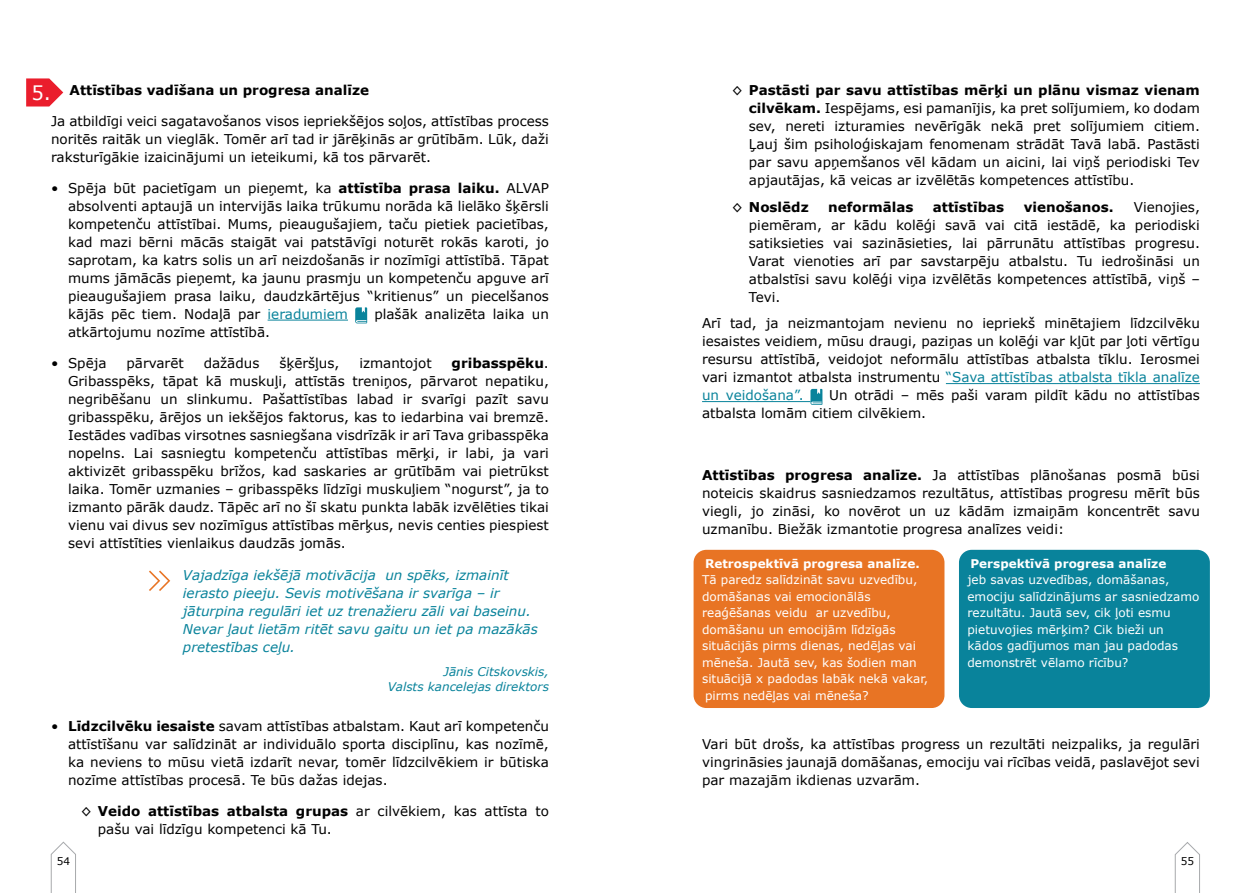
<style>
.page{position:relative;width:1251px;height:893px;background:#fff}
.page>*{position:absolute;margin:0;border:0;box-sizing:border-box;transform-origin:0 0}
.t1{font:19.5px "Verdana";color:#fff}
.t2{font:13.5px/18px "Verdana";color:#000;text-align:justify}
.t3{font:italic 13.5px/18px "Verdana";color:#09839b}
.t4{font:700 13.5px "Verdana";color:#000}
.t5{font:12px/16.5px "Verdana";color:#fff}
.t6{font:700 12px "Verdana";color:#fff}
.t7{font:italic 12px/15px "Verdana";color:#09839b;text-align:right}
.t8{font:10.5px "Verdana";color:#000}
.s1{font-weight:700}
.s2{color:#09839b}
.s3{font-weight:400}
</style>
<div class="page">
<hr style="left:267px;top:320px;width:81px;height:1px;background:#09839b">
<svg style="left:355px;top:307px;width:12px;height:16px"></svg>
<svg style="left:149px;top:570px;width:21px;height:21px"></svg>
<svg style="left:26px;top:78px;width:37px;height:29px"></svg>
<hr style="left:945px;top:383px;width:254px;height:1px;background:#09839b">
<hr style="left:702px;top:401px;width:108px;height:1px;background:#09839b">
<svg style="left:810px;top:389px;width:12px;height:16px"></svg>
<div style="left:958px;top:550px;width:251px;height:158px;background:#09839b;border-radius:13px"></div>
<div style="left:693px;top:550px;width:251px;height:158px;background:#e87424;border-radius:13px"></div>
<svg style="left:50px;top:841px;width:26px;height:52px"></svg>
<svg style="left:1174px;top:842px;width:26px;height:51px"></svg>
<p class="t4" style="left:69px;top:81px;width:301px">Attīstības vadīšana un progresa analīze</p>
<p class="t2" style="left:51px;top:112px;width:499px">Ja atbildīgi veici sagatavošanos visos iepriekšējos soļos, attīstības process noritēs raitāk un vieglāk. Tomēr arī tad ir jārēķinās ar grūtībām. Lūk, daži raksturīgākie izaicinājumi un ieteikumi, kā tos pārvarēt.</p>
<p class="t2" style="left:68px;top:179px;width:482px;text-indent:-17px">• Spēja būt pacietīgam un pieņemt, ka <span class="s1">attīstība prasa laiku.</span> ALVAP absolventi aptaujā un intervijās laika trūkumu norāda kā lielāko šķērsli kompetenču attīstībai. Mums, pieaugušajiem, taču pietiek pacietības, kad mazi bērni mācās staigāt vai patstāvīgi noturēt rokās karoti, jo saprotam, ka katrs solis un arī neizdošanās ir nozīmīgi attīstībā. Tāpat mums jāmācās pieņemt, ka jaunu prasmju un kompetenču apguve arī pieaugušajiem prasa laiku, daudzkārtējus “kritienus” un piecelšanos kājās pēc tiem. Nodaļā par <span class="s2">ieradumiem</span></p>
<h1 class="t1" style="left:32px;top:80px;width:21px">5.</h1>
<p class="t2" style="left:748px;top:81px;width:452px;text-indent:-17px">◊ <span class="s1">Pastāsti par savu attīstības mērķi un plānu vismaz vienam cilvēkam.</span> Iespējams, esi pamanījis, ka pret solījumiem, ko dodam sev, nereti izturamies nevērīgāk nekā pret solījumiem citiem.<br>Ļauj šim psiholoģiskajam fenomenam strādāt Tavā labā. Pastāsti par savu apņemšanos vēl kādam un aicini, lai viņš periodiski Tev apjautājas, kā veicas ar izvēlētās kompetences attīstību.</p>
<p class="t4" style="left:731px;top:197px;width:78px"><span class="s3">◊</span> Noslēdz</p>
<p class="t4" style="left:828px;top:197px;width:87px">neformālas</p>
<p class="t4" style="left:932px;top:197px;width:73px">attīstības</p>
<p class="t4" style="left:1023px;top:197px;width:89px">vienošanos.</p>
<p class="t2" style="left:748px;top:198px;width:452px;text-indent:385px">Vienojies, piemēram, ar kādu kolēģi savā vai citā iestādē, ka periodiski satiksieties vai sazināsieties, lai pārrunātu attīstības progresu.<br>Varat vienoties arī par savstarpēju atbalstu. Tu iedrošināsi un atbalstīsi savu kolēģi viņa izvēlētās kompetences attīstībā, viņš – Tevi.</p>
<p class="t2" style="left:702px;top:314px;width:499px">Arī tad, ja neizmantojam nevienu no iepriekš minētajiem līdzcilvēku iesaistes veidiem, mūsu draugi, paziņas un kolēģi var kļūt par ļoti vērtīgu resursu attīstībā, veidojot neformālu attīstības atbalsta tīklu. Ierosmei vari izmantot atbalsta instrumentu <span class="s2">“Sava attīstības atbalsta tīkla analīze un veidošana”.</span></p>
<p class="t2" style="left:374px;top:305px;width:176px">plašāk analizēta laika un</p>
<p class="t2" style="left:68px;top:323px;width:203px">atkārtojumu nozīme attīstībā.</p>
<p class="t2" style="left:51px;top:354px;width:57px">• Spēja</p>
<p class="t2" style="left:126px;top:354px;width:59px">pārvarēt</p>
<p class="t2" style="left:204px;top:354px;width:57px">dažādus</p>
<p class="t2" style="left:279px;top:354px;width:62px">šķēršļus,</p>
<p class="t2" style="left:359px;top:354px;width:74px">izmantojot</p>
<p class="t2" style="left:68px;top:354px;width:482px;text-indent:383px"><span class="s1">gribasspēku</span>.<br>Gribasspēks, tāpat kā muskuļi, attīstās treniņos, pārvarot nepatiku, negribēšanu un slinkumu. Pašattīstības labad ir svarīgi pazīt savu gribasspēku, ārējos un iekšējos faktorus, kas to iedarbina vai bremzē.<br>Iestādes vadības virsotnes sasniegšana visdrīzāk ir arī Tava gribasspēka nopelns. Lai sasniegtu kompetenču attīstības mērķi, ir labi, ja vari aktivizēt gribasspēku brīžos, kad saskaries ar grūtībām vai pietrūkst laika. Tomēr uzmanies – gribasspēks līdzīgi muskuļiem “nogurst”, ja to izmanto pārāk daudz. Tāpēc arī no šī skatu punkta labāk izvēlēties tikai vienu vai divus sev nozīmīgus attīstības mērķus, nevis centies piespiest sevi attīstīties vienlaikus daudzās jomās.</p>
<p class="t3" style="left:183px;top:566px;width:356px">Vajadzīga iekšējā motivācija un spēks, izmainīt ierasto pieeju. Sevis motivēšana ir svarīga – ir jāturpina regulāri iet uz trenažieru zāli vai baseinu.<br>Nevar ļaut lietām ritēt savu gaitu un iet pa mazākās pretestības ceļu.</p>
<p class="t7" style="left:387px;top:664px;width:163px">Jānis Citskovskis,<br>Valsts kancelejas direktors</p>
<p class="t2" style="left:68px;top:717px;width:482px;text-indent:-17px">• <span class="s1">Līdzcilvēku iesaiste</span> savam attīstības atbalstam. Kaut arī kompetenču attīstīšanu var salīdzināt ar individuālo sporta disciplīnu, kas nozīmē, ka neviens to mūsu vietā izdarīt nevar, tomēr līdzcilvēkiem ir būtiska nozīme attīstības procesā. Te būs dažas idejas.</p>
<p class="t2" style="left:98px;top:802px;width:452px;text-indent:-17px">◊ <span class="s1">Veido attīstības atbalsta grupas</span> ar cilvēkiem, kas attīsta to pašu vai līdzīgu kompetenci kā Tu.</p>
<p class="t2" style="left:702px;top:386px;width:499px;text-indent:127px">Un otrādi – mēs paši varam pildīt kādu no attīstības atbalsta lomām citiem cilvēkiem.</p>
<p class="t2" style="left:702px;top:466px;width:499px"><span class="s1">Attīstības progresa analīze.</span> Ja attīstības plānošanas posmā būsi noteicis skaidrus sasniedzamos rezultātus, attīstības progresu mērīt būs viegli, jo zināsi, ko novērot un uz kādām izmaiņām koncentrēt savu uzmanību. Biežāk izmantotie progresa analīzes veidi:</p>
<p class="t6" style="left:705px;top:555px;width:214px">Retrospektīvā progresa analīze.</p>
<p class="t5" style="left:702px;top:571px;width:228px">Tā paredz salīdzināt savu uzvedību, domāšanas vai emocionālās reaģēšanas veidu ar uzvedību, domāšanu un emocijām līdzīgās situācijās pirms dienas, nedēļas vai mēneša. Jautā sev, kas šodien man situācijā x padodas labāk nekā vakar, pirms nedēļas vai mēneša?</p>
<p class="t6" style="left:970px;top:555px;width:197px">Perspektīvā progresa analīze</p>
<p class="t5" style="left:967px;top:571px;width:233px">jeb savas uzvedības, domāšanas, emociju salīdzinājums ar sasniedzamo rezultātu. Jautā sev, cik ļoti esmu pietuvojies mērķim? Cik bieži un kādos gadījumos man jau padodas demonstrēt vēlamo rīcību?</p>
<p class="t2" style="left:702px;top:735px;width:499px">Vari būt drošs, ka attīstības progress un rezultāti neizpaliks, ja regulāri vingrināsies jaunajā domāšanas, emociju vai rīcības veidā, paslavējot sevi par mazajām ikdienas uzvarām.</p>
<p class="t8" style="left:57px;top:854px;width:15px">54</p>
<p class="t8" style="left:1180px;top:854px;width:15px">55</p>
</div>
